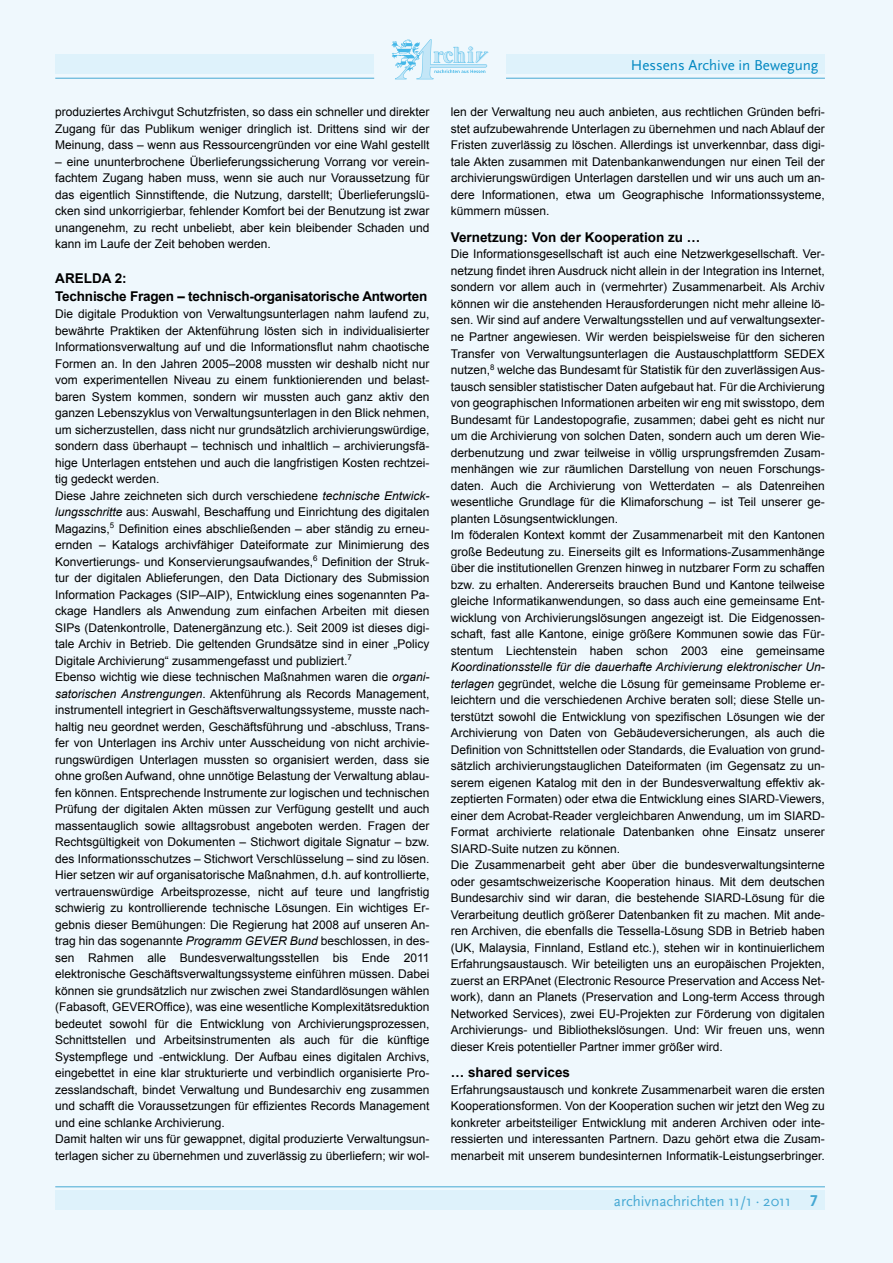
<style>
.page{position:relative;width:893px;height:1263px;background:#eff8fd}
.page>*{position:absolute;margin:0;border:0;box-sizing:border-box;transform-origin:0 0}
.t1{font:15px "Scala Sans";color:#0087c1}
.t2{font:700 13.5px/18px "Arial";letter-spacing:-.015em;color:#000}
.t3{font:12px/16.5px "Arial";color:#000;text-align:justify}
.s1{font-style:italic}
.s2{font-family:"Scala Sans LF";font-weight:700;font-size:16.5px}
</style>
<div class="page">
<p class="t3" style="left:55px;top:104px;width:376px">produziertes Archivgut Schutzfristen, so dass ein schneller und direkter Zugang für das Publikum weniger dringlich ist. Drittens sind wir der Meinung, dass – wenn aus Ressourcengründen vor eine Wahl gestellt</p>
<p class="t3" style="left:55px;top:154px;width:376px">– eine ununterbrochene Überlieferungssicherung Vorrang vor verein&shy;fachtem Zugang haben muss, wenn sie auch nur Voraussetzung für das eigentlich Sinnstiftende, die Nutzung, darstellt; Überlieferungslü&shy;cken sind unkorrigierbar, fehlender Komfort bei der Benutzung ist zwar unangenehm, zu recht unbeliebt, aber kein bleibender Schaden und kann im Laufe der Zeit behoben werden.</p>
<p class="t2" style="left:55px;top:270px;width:374px">ARELDA 2:<br>Technische Fragen – technisch-organisatorische Antworten</p>
<p class="t3" style="left:55px;top:306px;width:376px;text-align:left">Die digitale Produktion von Verwaltungsunterlagen nahm laufend zu, bewährte Praktiken der Aktenführung lösten sich in individualisierter Informationsverwaltung auf und die Informationsflut nahm chaotische Formen an. In den Jahren 2005–2008 mussten wir deshalb nicht nur vom experimentellen Niveau zu einem funktionierenden und belast&shy;baren System kommen, sondern wir mussten auch ganz aktiv den ganzen Lebenszyklus von Verwaltungsunterlagen in den Blick nehmen, um sicherzustellen, dass nicht nur grundsätzlich archivierungswürdige, sondern dass überhaupt – technisch und inhaltlich – archivierungsfä&shy;hige Unterlagen entstehen und auch die langfristigen Kosten rechtzei&shy;tig gedeckt werden.<br>Diese Jahre zeichneten sich durch verschiedene <span class="s1">technische Entwick&shy;lungsschritte</span> aus: Auswahl, Beschaffung und Einrichtung des digitalen Magazins,<sup>5</sup> Definition eines abschließenden – aber ständig zu erneu&shy;ernden – Katalogs archivfähiger Dateiformate zur Minimierung des Konvertierungs- und Konservierungsaufwandes,<sup>6</sup> Definition der Struk&shy;tur der digitalen Ablieferungen, den Data Dictionary des Submission Information Packages (SIP–AIP), Entwicklung eines sogenannten Pa&shy;ckage Handlers als Anwendung zum einfachen Arbeiten mit diesen SIPs (Datenkontrolle, Datenergänzung etc.). Seit 2009 ist dieses digi&shy;tale Archiv in Betrieb. Die geltenden Grundsätze sind in einer „Policy Digitale Archivierung“ zusammengefasst und publiziert.<sup>7<br></sup>Ebenso wichtig wie diese technischen Maßnahmen waren die <span class="s1">organi&shy;satorischen Anstrengungen</span>. Aktenführung als Records Management, instrumentell integriert in Geschäftsverwaltungssysteme, musste nach&shy;haltig neu geordnet werden, Geschäftsführung und ‑abschluss, Trans&shy;fer von Unterlagen ins Archiv unter Ausscheidung von nicht archivie&shy;rungswürdigen Unterlagen mussten so organisiert werden, dass sie ohne großen Aufwand, ohne unnötige Belastung der Verwaltung ablau&shy;fen können. Entsprechende Instrumente zur logischen und technischen Prüfung der digitalen Akten müssen zur Verfügung gestellt und auch massentauglich sowie alltagsrobust angeboten werden. Fragen der Rechtsgültigkeit von Dokumenten – Stichwort digitale Signatur – bzw. des Informationsschutzes – Stichwort Verschlüsselung – sind zu lösen.<br>Hier setzen wir auf organisatorische Maßnahmen, d.h. auf kontrollierte, vertrauenswürdige Arbeitsprozesse, nicht auf teure und langfristig schwierig zu kontrollierende technische Lösungen. Ein wichtiges Er&shy;gebnis dieser Bemühungen: Die Regierung hat 2008 auf unseren An&shy;trag hin das sogenannte <span class="s1">Programm GEVER Bund</span> beschlossen, in des&shy;sen Rahmen alle Bundesverwaltungsstellen bis Ende 2011 elektronische Geschäftsverwaltungssysteme einführen müssen. Dabei können sie grundsätzlich nur zwischen zwei Standardlösungen wählen (Fabasoft, GEVEROffice), was eine wesentliche Komplexitätsreduktion bedeutet sowohl für die Entwicklung von Archivierungsprozessen, Schnittstellen und Arbeitsinstrumenten als auch für die künftige Systempflege und ‑entwicklung. Der Aufbau eines digitalen Archivs, eingebettet in eine klar strukturierte und verbindlich organisierte Pro&shy;zesslandschaft, bindet Verwaltung und Bundesarchiv eng zusammen und schafft die Voraussetzungen für effizientes Records Management und eine schlanke Archivierung.<br>Damit halten wir uns für gewappnet, digital produzierte Verwaltungsun&shy;terlagen sicher zu übernehmen und zuverlässig zu überliefern; wir wol-</p>
<p class="t1" style="left:631px;top:57px;width:189px">Hessens Archive in Bewegung</p>
<p class="t3" style="left:451px;top:104px;width:376px">len der Verwaltung neu auch anbieten, aus rechtlichen Gründen befri&shy;stet aufzubewahrende Unterlagen zu übernehmen und nach Ablauf der Fristen zuverlässig zu löschen. Allerdings ist unverkennbar, dass digi&shy;tale Akten zusammen mit Datenbankanwendungen nur einen Teil der archivierungswürdigen Unterlagen darstellen und wir uns auch um an&shy;dere Informationen, etwa um Geographische Informationssysteme, kümmern müssen.</p>
<p class="t2" style="left:451px;top:229px;width:251px">Vernetzung: Von der Kooperation zu …</p>
<p class="t3" style="left:451px;top:246px;width:376px;text-align:left">Die Informationsgesellschaft ist auch eine Netzwerkgesellschaft. Ver&shy;netzung findet ihren Ausdruck nicht allein in der Integration ins Internet, sondern vor allem auch in (vermehrter) Zusammenarbeit. Als Archiv können wir die anstehenden Herausforderungen nicht mehr alleine lö&shy;sen. Wir sind auf andere Verwaltungsstellen und auf verwaltungsexter&shy;ne Partner angewiesen. Wir werden beispielsweise für den sicheren Transfer von Verwaltungsunterlagen die Austauschplattform SEDEX nutzen,<sup>8</sup> welche das Bundesamt für Statistik für den zuverlässigen Aus&shy;tausch sensibler statistischer Daten aufgebaut hat. Für die Archivierung von geographischen Informationen arbeiten wir eng mit swisstopo, dem Bundesamt für Landestopografie, zusammen; dabei geht es nicht nur um die Archivierung von solchen Daten, sondern auch um deren Wie&shy;derbenutzung und zwar teilweise in völlig ursprungsfremden Zusam&shy;menhängen wie zur räumlichen Darstellung von neuen Forschungs&shy;daten. Auch die Archivierung von Wetterdaten – als Datenreihen wesentliche Grundlage für die Klimaforschung – ist Teil unserer ge&shy;planten Lösungsentwicklungen.<br>Im föderalen Kontext kommt der Zusammenarbeit mit den Kantonen große Bedeutung zu. Einerseits gilt es Informations-Zusammenhänge über die institutionellen Grenzen hinweg in nutzbarer Form zu schaffen bzw. zu erhalten. Andererseits brauchen Bund und Kantone teilweise gleiche Informatikanwendungen, so dass auch eine gemeinsame Ent&shy;wicklung von Archivierungslösungen angezeigt ist. Die Eidgenossen&shy;schaft, fast alle Kantone, einige größere Kommunen sowie das Für&shy;stentum Liechtenstein haben schon 2003 eine gemeinsame</p>
<p class="t3" style="left:451px;top:659px;width:376px;text-align:left"><span class="s1">Koordinationsstelle für die dauerhafte Archivierung elektronischer Un&shy;terlagen</span> gegründet, welche die Lösung für gemeinsame Probleme er&shy;leichtern und die verschiedenen Archive beraten soll; diese Stelle un&shy;terstützt sowohl die Entwicklung von spezifischen Lösungen wie der Archivierung von Daten von Gebäudeversicherungen, als auch die Definition von Schnittstellen oder Standards, die Evaluation von grund&shy;sätzlich archivierungstauglichen Dateiformaten (im Gegensatz zu un&shy;serem eigenen Katalog mit den in der Bundesverwaltung effektiv ak&shy;zeptierten Formaten) oder etwa die Entwicklung eines SIARD-Viewers, einer dem Acrobat-Reader vergleichbaren Anwendung, um im SIARD-Format archivierte relationale Datenbanken ohne Einsatz unserer SIARD-Suite nutzen zu können.<br>Die Zusammenarbeit geht aber über die bundesverwaltungsinterne oder gesamtschweizerische Kooperation hinaus. Mit dem deutschen Bundesarchiv sind wir daran, die bestehende SIARD-Lösung für die Verarbeitung deutlich größerer Datenbanken fit zu machen. Mit ande&shy;ren Archiven, die ebenfalls die Tessella-Lösung SDB in Betrieb haben (UK, Malaysia, Finnland, Estland etc.), stehen wir in kontinuierlichem Erfahrungsaustausch. Wir beteiligten uns an europäischen Projekten, zuerst an ERPAnet (Electronic Resource Preservation and Access Net&shy;work), dann an Planets (Preservation and Long-term Access through Networked Services), zwei EU-Projekten zur Förderung von digitalen Archivierungs- und Bibliothekslösungen. Und: Wir freuen uns, wenn dieser Kreis potentieller Partner immer größer wird.</p>
<p class="t2" style="left:451px;top:1064px;width:121px">… shared services</p>
<p class="t3" style="left:451px;top:1081px;width:376px">Erfahrungsaustausch und konkrete Zusammenarbeit waren die ersten Kooperationsformen. Von der Kooperation suchen wir jetzt den Weg zu konkreter arbeitsteiliger Entwicklung mit anderen Archiven oder inte&shy;ressierten und interessanten Partnern. Dazu gehört etwa die Zusam&shy;menarbeit mit unserem bundesinternen Informatik-Leistungserbringer.</p>
<p class="t1" style="left:614px;top:1192px;width:206px">archivnachrichten 11/1 · 2011 <span class="s2">7</span></p>
</div>
